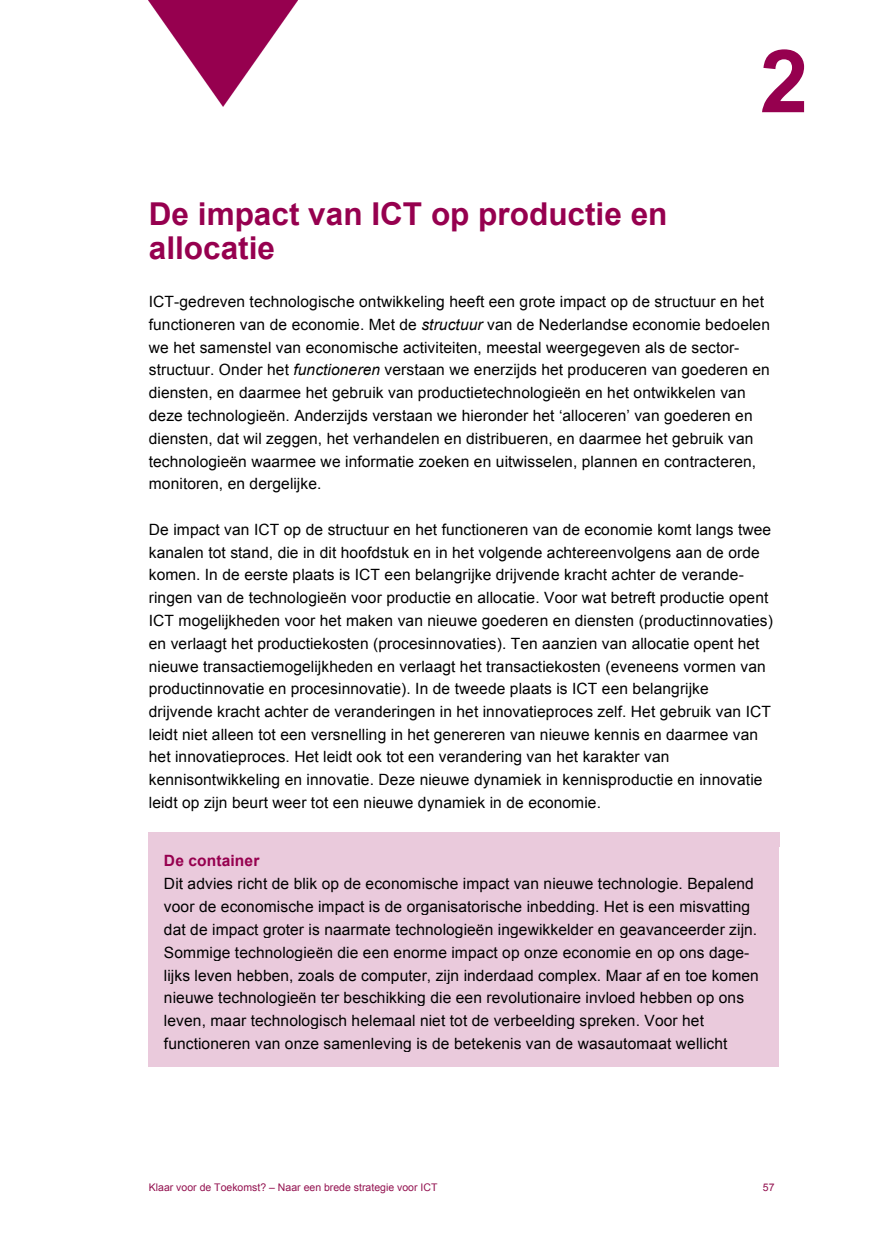
<style>
.page{position:relative;width:874px;height:1241px;background:#fff}
.page>*{position:absolute;margin:0;border:0;box-sizing:border-box;transform-origin:0 0}
.t1{font:700 87.33px "Arial";color:#96004f}
.t2{font:700 31.5px/33.6px "Arial";color:#96004f}
.t3{font:15.58px/22.8px "Arial";letter-spacing:.01em;color:#000}
.t4{font:700 15.58px "Arial";letter-spacing:.01em;color:#96004f}
.t5{font:10.5px "Arial";color:#931250}
.s1{font-style:italic}
</style>
<div class="page">
<img style="left:149px;top:0;width:148px;height:106px">
<div style="left:149px;top:832px;width:629px;height:234px;background:#eacadc"></div>
<h1 class="t1" style="left:759px;top:33px;width:50px">2</h1>
<h2 class="t2" style="left:149px;top:197px;width:520px">De impact van ICT op productie en allocatie</h2>
<p class="t3" style="left:149px;top:290px;width:622px">ICT-gedreven technologische ontwikkeling heeft een grote impact op de structuur en het functioneren van de economie. Met de <span class="s1">structuur</span> van de Nederlandse economie bedoelen we het samenstel van economische activiteiten, meestal weergegeven als de sector&shy;structuur. Onder het <span class="s1">functioneren</span> verstaan we enerzijds het produceren van goederen en diensten, en daarmee het gebruik van productietechnologieën en het ontwikkelen van deze technologieën. Anderzijds verstaan we hieronder het ‘alloceren’ van goederen en diensten, dat wil zeggen, het verhandelen en distribueren, en daarmee het gebruik van technologieën waarmee we informatie zoeken en uitwisselen, plannen en contracteren, monitoren, en dergelijke.</p>
<p class="t3" style="left:149px;top:518px;width:625px">De impact van ICT op de structuur en het functioneren van de economie komt langs twee kanalen tot stand, die in dit hoofdstuk en in het volgende achtereenvolgens aan de orde komen. In de eerste plaats is ICT een belangrijke drijvende kracht achter de verande&shy;ringen van de technologieën voor productie en allocatie. Voor wat betreft productie opent ICT mogelijkheden voor het maken van nieuwe goederen en diensten (productinnovaties) en verlaagt het productiekosten (procesinnovaties). Ten aanzien van allocatie opent het nieuwe transactiemogelijkheden en verlaagt het transactiekosten (eveneens vormen van productinnovatie en procesinnovatie). In de tweede plaats is ICT een belangrijke drijvende kracht achter de veranderingen in het innovatieproces zelf. Het gebruik van ICT leidt niet alleen tot een versnelling in het genereren van nieuwe kennis en daarmee van het innovatieproces. Het leidt ook tot een verandering van het karakter van kennisontwikkeling en innovatie. Deze nieuwe dynamiek in kennisproductie en innovatie leidt op zijn beurt weer tot een nieuwe dynamiek in de economie.</p>
<p class="t4" style="left:164px;top:851px;width:97px">De container</p>
<p class="t3" style="left:164px;top:872px;width:596px">Dit advies richt de blik op de economische impact van nieuwe technologie. Bepalend voor de economische impact is de organisatorische inbedding. Het is een misvatting dat de impact groter is naarmate technologieën ingewikkelder en geavanceerder zijn.<br>Sommige technologieën die een enorme impact op onze economie en op ons dage&shy;lijks leven hebben, zoals de computer, zijn inderdaad complex. Maar af en toe komen nieuwe technologieën ter beschikking die een revolutionaire invloed hebben op ons leven, maar technologisch helemaal niet tot de verbeelding spreken. Voor het functioneren van onze samenleving is de betekenis van de wasautomaat wellicht</p>
<p class="t5" style="left:149px;top:1180px;width:290px">Klaar voor de Toekomst? – Naar een brede strategie voor ICT</p>
<p class="t5" style="left:762px;top:1180px;width:13px">57</p>
</div>
